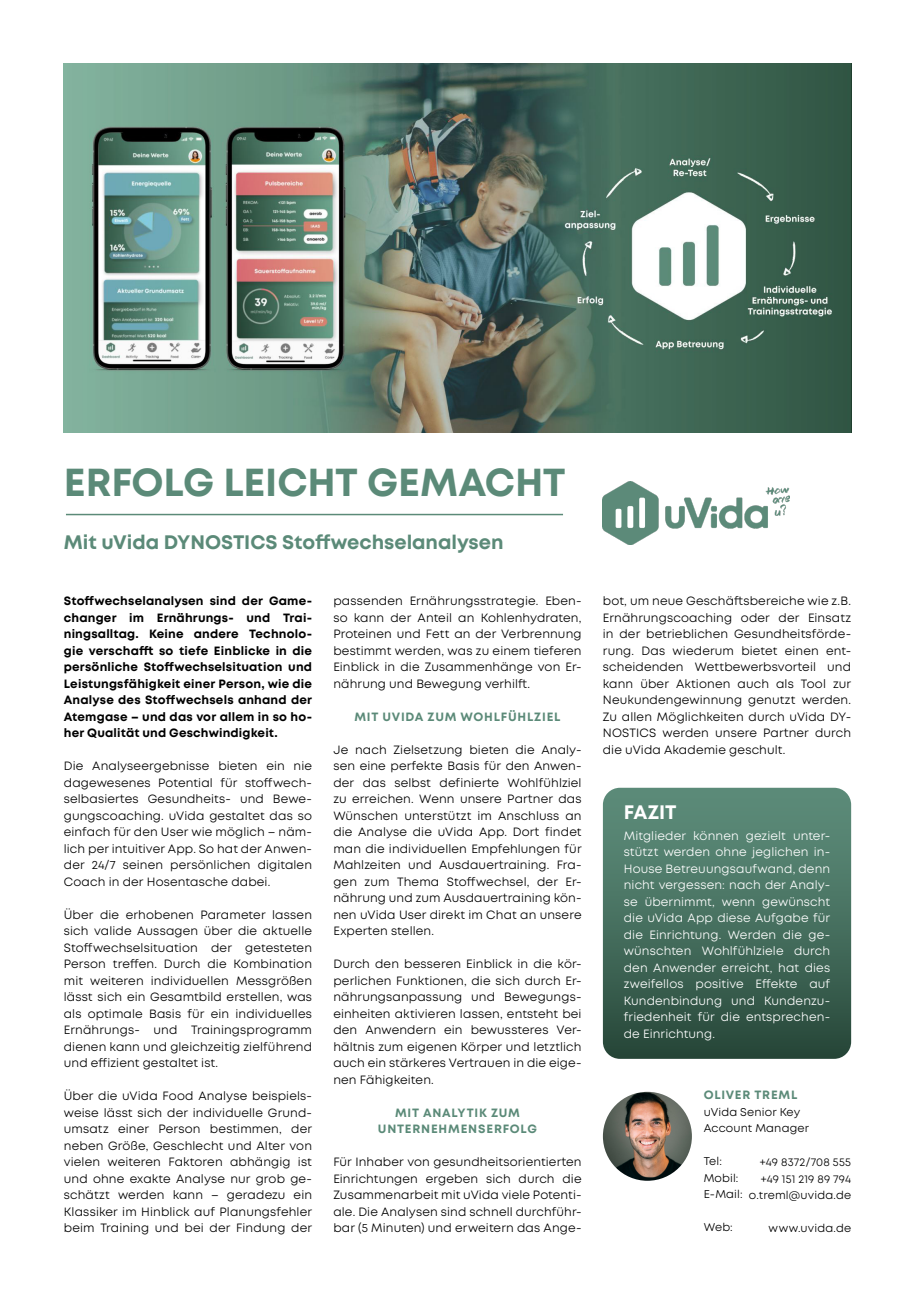
<style>
.page{position:relative;width:915px;height:1297px;background:#fff}
.page>*{position:absolute;margin:0;border:0;box-sizing:border-box;transform-origin:0 0}
.t1{font:700 39px "Mont";letter-spacing:-.005em;color:#5b8a78}
.t2{font:700 19.5px "Mont";color:#5b8a78}
.t3{font:700 19.5px "Mont";letter-spacing:-.005em;color:#fff}
.t4{font:12px/16.5px "Mont";letter-spacing:.01em;color:#000;text-align:justify}
.t5{font:12px/16.5px "Mont";letter-spacing:.01em;color:#fff;text-align:justify}
.t6{font:700 12px/16.5px "Mont";letter-spacing:.015em;color:#000;text-align:justify}
.t7{font:700 12px "Mont";letter-spacing:.065em;color:#5b8a78}
.t8{font:11.25px "Mont";letter-spacing:.015em;color:#000}
</style>
<div class="page">
<svg style="left:602px;top:788px;width:248px;height:271px;background:#4a7161"></svg>
<img style="left:64px;top:64px;width:786px;height:369px">
<hr style="left:66px;top:514px;width:497px;height:1px;background:#5b8a78">
<img style="left:602px;top:481px;width:187px;height:63px">
<img style="left:602px;top:1092px;width:89px;height:89px;border-radius:44px">
<p class="t1" style="left:64px;top:457px;width:503px">ERFOLG LEICHT GEMACHT</p>
<p class="t2" style="left:64px;top:529px;width:441px">Mit uVida DYNOSTICS Stoffwechselanalysen</p>
<p class="t6" style="left:64px;top:593px;width:250px">Stoffwechselanalysen sind der Game&shy;changer im Ernährungs- und Trai&shy;ningsalltag. Keine andere Technolo&shy;gie verschafft so tiefe Einblicke in die persönliche Stoffwechselsituation und Leistungsfähigkeit einer Person, wie die Analyse des Stoffwechsels anhand der Atemgase – und das vor allem in so ho&shy;her Qualität und Geschwindigkeit.</p>
<p class="t4" style="left:64px;top:758px;width:250px">Die Analyseergebnisse bieten ein nie dagewesenes Potential für stoffwech&shy;selbasiertes Gesundheits- und Bewe&shy;gungscoaching. uVida gestaltet das so einfach für den User wie möglich – näm&shy;lich per intuitiver App. So hat der Anwen&shy;der 24/7 seinen persönlichen digitalen Coach in der Hosentasche dabei.</p>
<p class="t4" style="left:64px;top:906px;width:250px">Über die erhobenen Parameter lassen sich valide Aussagen über die aktuelle Stoffwechselsituation der getesteten Person treffen. Durch die Kombination mit weiteren individuellen Messgrößen lässt sich ein Gesamtbild erstellen, was als optimale Basis für ein individuelles Ernährungs- und Trainingsprogramm dienen kann und gleichzeitig zielführend und effizient gestaltet ist.</p>
<p class="t4" style="left:64px;top:1088px;width:250px">Über die uVida Food Analyse beispiels&shy;weise lässt sich der individuelle Grund&shy;umsatz einer Person bestimmen, der neben Größe, Geschlecht und Alter von vielen weiteren Faktoren abhängig ist und ohne exakte Analyse nur grob ge&shy;schätzt werden kann – geradezu ein Klassiker im Hinblick auf Planungsfehler beim Training und bei der Findung der</p>
<p class="t4" style="left:333px;top:593px;width:250px">passenden Ernährungsstrategie. Eben&shy;so kann der Anteil an Kohlenhydraten, Proteinen und Fett an der Verbrennung bestimmt werden, was zu einem tieferen Einblick in die Zusammenhänge von Er&shy;nährung und Bewegung verhilft.</p>
<p class="t7" style="left:354px;top:709px;width:207px">MIT UVIDA ZUM WOHLFÜHLZIEL</p>
<p class="t4" style="left:333px;top:741px;width:250px">Je nach Zielsetzung bieten die Analy&shy;sen eine perfekte Basis für den Anwen&shy;der das selbst definierte Wohlfühlziel zu erreichen. Wenn unsere Partner das Wünschen unterstützt im Anschluss an die Analyse die uVida App. Dort findet man die individuellen Empfehlungen für Mahlzeiten und Ausdauertraining. Fra&shy;gen zum Thema Stoffwechsel, der Er&shy;nährung und zum Ausdauertraining kön&shy;nen uVida User direkt im Chat an unsere Experten stellen.</p>
<p class="t4" style="left:333px;top:956px;width:250px">Durch den besseren Einblick in die kör&shy;perlichen Funktionen, die sich durch Er&shy;nährungsanpassung und Bewegungs&shy;einheiten aktivieren lassen, entsteht bei den Anwendern ein bewussteres Ver&shy;hältnis zum eigenen Körper und letztlich auch ein stärkeres Vertrauen in die eige&shy;nen Fähigkeiten.</p>
<p class="t7" style="left:395px;top:1105px;width:126px">MIT ANALYTIK ZUM</p>
<p class="t7" style="left:378px;top:1121px;width:161px">UNTERNEHMENSERFOLG</p>
<p class="t4" style="left:333px;top:1154px;width:250px">Für Inhaber von gesundheitsorientierten Einrichtungen ergeben sich durch die Zusammenarbeit mit uVida viele Potenti&shy;ale. Die Analysen sind schnell durchführ&shy;bar (5 Minuten) und erweitern das Ange-</p>
<p class="t4" style="left:602px;top:593px;width:250px">bot, um neue Geschäftsbereiche wie z.B.<br>Ernährungscoaching oder der Einsatz in der betrieblichen Gesundheitsförde&shy;rung. Das wiederum bietet einen ent&shy;scheidenden Wettbewerbsvorteil und kann über Aktionen auch als Tool zur Neukundengewinnung genutzt werden.<br>Zu allen Möglichkeiten durch uVida DY-NOSTICS werden unsere Partner durch die uVida Akademie geschult.</p>
<p class="t3" style="left:623px;top:799px;width:54px">FAZIT</p>
<p class="t5" style="left:623px;top:827px;width:208px">Mitglieder können gezielt unter&shy;stützt werden ohne jeglichen in-House Betreuungsaufwand, denn nicht vergessen: nach der Analy&shy;se übernimmt, wenn gewünscht die uVida App diese Aufgabe für die Einrichtung. Werden die ge&shy;wünschten Wohlfühlziele durch den Anwender erreicht, hat dies zweifellos positive Effekte auf Kundenbindung und Kundenzu&shy;friedenheit für die entsprechen&shy;de Einrichtung.</p>
<p class="t7" style="left:703px;top:1087px;width:95px">OLIVER TREML</p>
<p class="t8" style="left:703px;top:1105px;width:98px">uVida Senior Key</p>
<p class="t8" style="left:703px;top:1121px;width:107px">Account Manager</p>
<p class="t8" style="left:703px;top:1154px;width:20px">Tel:</p>
<p class="t8" style="left:703px;top:1171px;width:36px">Mobil:</p>
<p class="t8" style="left:703px;top:1187px;width:40px">E-Mail:</p>
<p class="t8" style="left:703px;top:1220px;width:31px">Web:</p>
<p class="t8" style="left:759px;top:1155px;width:93px">+49 8372/708 555</p>
<p class="t8" style="left:760px;top:1171px;width:92px">+49 151 219 89 794</p>
<p class="t8" style="left:748px;top:1188px;width:104px">o.treml@uvida.de</p>
<p class="t8" style="left:768px;top:1221px;width:84px">www.uvida.de</p>
</div>
